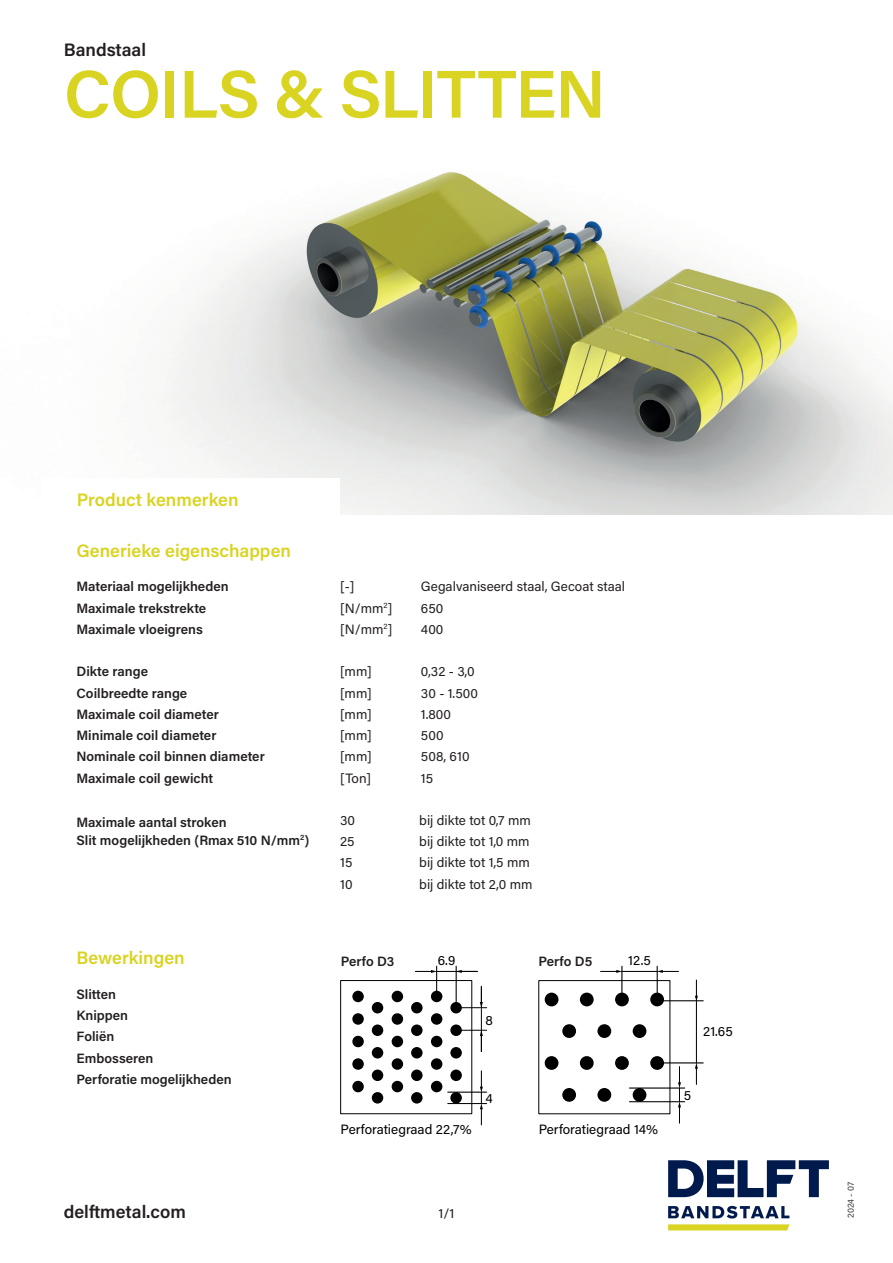
<style>
.page{position:relative;width:893px;height:1263px;background:#fff}
.page>*{position:absolute;margin:0;border:0;box-sizing:border-box;transform-origin:0 0}
.t1{font:600 67.5px "Acumin Pro";letter-spacing:-.02em;color:#d9d321}
.t2{font:600 18px "Acumin Pro";color:#d9d321}
.t3{font:600 18px "Acumin Pro";color:#231f20}
.t4{font:600 13.5px/21.3px "Acumin Pro";color:#231f20}
.t5{font:13.5px "Acumin Pro";color:#231f20}
.t6{font:13.5px "Acumin Pro";color:#000001}
.t7{font:9px "Acumin Pro";color:#3e3e3f}
</style>
<div class="page">
<img style="left:161px;top:172px;width:732px;height:342px">
<div style="left:43px;top:478px;width:297px;height:58px;background:#fff"></div>
<hr style="left:436px;top:966px;width:1px;height:31px;background:#000001">
<hr style="left:456px;top:966px;width:1px;height:40px;background:#000001">
<div style="left:340px;top:980px;width:132px;height:134px;border:1px solid #000001"></div>
<div style="left:352px;top:991px;width:12px;height:11px;background:#000001;border-radius:50%"></div>
<div style="left:352px;top:1013px;width:12px;height:12px;background:#000001;border-radius:50%"></div>
<div style="left:352px;top:1036px;width:12px;height:11px;background:#000001;border-radius:50%"></div>
<div style="left:352px;top:1058px;width:12px;height:12px;background:#000001;border-radius:50%"></div>
<div style="left:352px;top:1081px;width:12px;height:11px;background:#000001;border-radius:50%"></div>
<div style="left:392px;top:991px;width:11px;height:11px;background:#000001;border-radius:50%"></div>
<div style="left:392px;top:1013px;width:11px;height:12px;background:#000001;border-radius:50%"></div>
<div style="left:392px;top:1036px;width:11px;height:11px;background:#000001;border-radius:50%"></div>
<div style="left:392px;top:1058px;width:11px;height:12px;background:#000001;border-radius:50%"></div>
<div style="left:392px;top:1081px;width:11px;height:11px;background:#000001;border-radius:50%"></div>
<div style="left:431px;top:991px;width:11px;height:11px;background:#000001;border-radius:50%"></div>
<div style="left:431px;top:1013px;width:11px;height:12px;background:#000001;border-radius:50%"></div>
<div style="left:431px;top:1036px;width:11px;height:11px;background:#000001;border-radius:50%"></div>
<div style="left:431px;top:1058px;width:11px;height:12px;background:#000001;border-radius:50%"></div>
<div style="left:431px;top:1081px;width:11px;height:11px;background:#000001;border-radius:50%"></div>
<div style="left:372px;top:1002px;width:11px;height:11px;background:#000001;border-radius:50%"></div>
<div style="left:372px;top:1024px;width:11px;height:12px;background:#000001;border-radius:50%"></div>
<div style="left:372px;top:1047px;width:11px;height:11px;background:#000001;border-radius:50%"></div>
<div style="left:372px;top:1069px;width:11px;height:12px;background:#000001;border-radius:50%"></div>
<div style="left:372px;top:1092px;width:11px;height:11px;background:#000001;border-radius:50%"></div>
<div style="left:411px;top:1002px;width:12px;height:11px;background:#000001;border-radius:50%"></div>
<div style="left:411px;top:1024px;width:12px;height:12px;background:#000001;border-radius:50%"></div>
<div style="left:411px;top:1047px;width:12px;height:11px;background:#000001;border-radius:50%"></div>
<div style="left:411px;top:1069px;width:12px;height:12px;background:#000001;border-radius:50%"></div>
<div style="left:411px;top:1092px;width:12px;height:11px;background:#000001;border-radius:50%"></div>
<div style="left:450px;top:1002px;width:12px;height:11px;background:#000001;border-radius:50%"></div>
<div style="left:450px;top:1024px;width:12px;height:12px;background:#000001;border-radius:50%"></div>
<div style="left:450px;top:1047px;width:12px;height:11px;background:#000001;border-radius:50%"></div>
<div style="left:450px;top:1069px;width:12px;height:12px;background:#000001;border-radius:50%"></div>
<div style="left:450px;top:1092px;width:12px;height:11px;background:#000001;border-radius:50%"></div>
<svg style="left:415px;top:970px;width:62px;height:3px"></svg>
<svg style="left:459px;top:986px;width:28px;height:66px"></svg>
<hr style="left:448px;top:1103px;width:39px;height:1px;background:#000001">
<hr style="left:448px;top:1092px;width:39px;height:1px;background:#000001">
<svg style="left:480px;top:1071px;width:3px;height:54px"></svg>
<hr style="left:622px;top:966px;width:1px;height:31px;background:#000001">
<hr style="left:657px;top:966px;width:1px;height:33px;background:#000001">
<hr style="left:622px;top:971px;width:35px;height:1px;background:#000001">
<svg style="left:601px;top:970px;width:21px;height:3px"></svg>
<svg style="left:657px;top:970px;width:21px;height:3px"></svg>
<hr style="left:657px;top:1063px;width:46px;height:1px;background:#000001">
<hr style="left:657px;top:1000px;width:46px;height:1px;background:#000001">
<hr style="left:696px;top:1001px;width:1px;height:62px;background:#000001">
<svg style="left:695px;top:1063px;width:3px;height:21px"></svg>
<svg style="left:695px;top:980px;width:3px;height:21px"></svg>
<hr style="left:629px;top:1101px;width:56px;height:1px;background:#000001">
<hr style="left:629px;top:1088px;width:56px;height:1px;background:#000001">
<svg style="left:678px;top:1066px;width:3px;height:57px"></svg>
<div style="left:545px;top:993px;width:13px;height:13px;background:#000001;border-radius:50%"></div>
<div style="left:580px;top:993px;width:14px;height:13px;background:#000001;border-radius:50%"></div>
<div style="left:615px;top:993px;width:14px;height:13px;background:#000001;border-radius:50%"></div>
<div style="left:650px;top:993px;width:14px;height:13px;background:#000001;border-radius:50%"></div>
<div style="left:545px;top:1056px;width:13px;height:14px;background:#000001;border-radius:50%"></div>
<div style="left:580px;top:1056px;width:14px;height:14px;background:#000001;border-radius:50%"></div>
<div style="left:615px;top:1056px;width:14px;height:14px;background:#000001;border-radius:50%"></div>
<div style="left:650px;top:1056px;width:14px;height:14px;background:#000001;border-radius:50%"></div>
<div style="left:562px;top:1024px;width:14px;height:14px;background:#000001;border-radius:50%"></div>
<div style="left:597px;top:1024px;width:14px;height:14px;background:#000001;border-radius:50%"></div>
<div style="left:633px;top:1024px;width:13px;height:14px;background:#000001;border-radius:50%"></div>
<div style="left:562px;top:1088px;width:14px;height:14px;background:#000001;border-radius:50%"></div>
<div style="left:597px;top:1088px;width:14px;height:14px;background:#000001;border-radius:50%"></div>
<div style="left:633px;top:1088px;width:13px;height:14px;background:#000001;border-radius:50%"></div>
<svg style="left:668px;top:1206px;width:121px;height:12px"></svg>
<svg style="left:668px;top:1160px;width:161px;height:37px"></svg>
<svg style="left:668px;top:1224px;width:121px;height:6px"></svg>
<h2 class="t3" style="left:64px;top:37px;width:84px">Bandstaal</h2>
<h1 class="t1" style="left:64px;top:47px;width:544px">COILS &amp; SLITTEN</h1>
<h2 class="t2" style="left:77px;top:487px;width:163px">Product kenmerken</h2>
<h2 class="t2" style="left:77px;top:538px;width:216px">Generieke eigenschappen</h2>
<p class="t4" style="left:77px;top:575px;width:154px">Materiaal mogelijkheden</p>
<p class="t5" style="left:340px;top:577px;width:16px">[-]</p>
<p class="t5" style="left:421px;top:577px;width:206px">Gegalvaniseerd staal, Gecoat staal</p>
<p class="t4" style="left:77px;top:597px;width:131px">Maximale trekstrekte</p>
<p class="t5" style="left:340px;top:598px;width:54px">[N/mm<sup>2</sup>]</p>
<p class="t5" style="left:421px;top:598px;width:24px">650</p>
<p class="t4" style="left:77px;top:618px;width:128px">Maximale vloeigrens</p>
<p class="t5" style="left:340px;top:620px;width:54px">[N/mm<sup>2</sup>]</p>
<p class="t5" style="left:421px;top:620px;width:24px">400</p>
<p class="t4" style="left:77px;top:660px;width:73px">Dikte range</p>
<p class="t5" style="left:340px;top:662px;width:33px">[mm]</p>
<p class="t5" style="left:421px;top:662px;width:55px">0,32 - 3,0</p>
<p class="t4" style="left:77px;top:682px;width:112px">Coilbreedte range</p>
<p class="t5" style="left:340px;top:683px;width:33px">[mm]</p>
<p class="t5" style="left:421px;top:683px;width:59px">30 - 1.500</p>
<p class="t4" style="left:77px;top:703px;width:144px">Maximale coil diameter</p>
<p class="t5" style="left:340px;top:705px;width:33px">[mm]</p>
<p class="t5" style="left:421px;top:705px;width:31px">1.800</p>
<p class="t4" style="left:77px;top:724px;width:141px">Minimale coil diameter</p>
<p class="t5" style="left:340px;top:726px;width:33px">[mm]</p>
<p class="t5" style="left:421px;top:726px;width:24px">500</p>
<p class="t4" style="left:77px;top:745px;width:190px">Nominale coil binnen diameter</p>
<p class="t5" style="left:340px;top:747px;width:33px">[mm]</p>
<p class="t5" style="left:421px;top:747px;width:50px">508, 610</p>
<p class="t4" style="left:77px;top:767px;width:138px">Maximale coil gewicht</p>
<p class="t5" style="left:340px;top:769px;width:32px">[Ton]</p>
<p class="t5" style="left:421px;top:769px;width:14px">15</p>
<p class="t4" style="left:77px;top:812px;width:234px;line-height:18px">Maximale aantal stroken<br>Slit mogelijkheden (Rmax 510 N/mm<sup>2</sup>)</p>
<p class="t5" style="left:340px;top:811px;width:16px">30</p>
<p class="t5" style="left:419px;top:811px;width:113px">bij dikte tot 0,7 mm</p>
<p class="t5" style="left:340px;top:832px;width:16px">25</p>
<p class="t5" style="left:419px;top:832px;width:112px">bij dikte tot 1,0 mm</p>
<p class="t5" style="left:340px;top:853px;width:14px">15</p>
<p class="t5" style="left:419px;top:853px;width:112px">bij dikte tot 1,5 mm</p>
<p class="t5" style="left:340px;top:874px;width:14px">10</p>
<p class="t5" style="left:419px;top:874px;width:115px">bij dikte tot 2,0 mm</p>
<h2 class="t2" style="left:77px;top:945px;width:110px">Bewerkingen</h2>
<p class="t4" style="left:77px;top:983px;width:157px">Slitten<br>Knippen<br>Foliën<br>Embosseren<br>Perforatie mogelijkheden</p>
<p class="t4" style="left:341px;top:950px;width:55px">Perfo D3</p>
<p class="t4" style="left:538px;top:950px;width:55px">Perfo D5</p>
<p class="t6" style="left:438px;top:951px;width:19px">6.9</p>
<p class="t6" style="left:486px;top:1010px;width:9px">8</p>
<p class="t6" style="left:486px;top:1089px;width:9px">4</p>
<p class="t6" style="left:628px;top:951px;width:24px">12.5</p>
<p class="t6" style="left:341px;top:1120px;width:132px">Perforatiegraad 22,7%</p>
<p class="t6" style="left:539px;top:1120px;width:121px">Perforatiegraad 14%</p>
<p class="t6" style="left:703px;top:1022px;width:31px">21.65</p>
<p class="t6" style="left:684px;top:1085px;width:9px">5</p>
<h2 class="t3" style="left:64px;top:1199px;width:124px">delftmetal.com</h2>
<p class="t5" style="left:439px;top:1204px;width:17px">1/1</p>
<p class="t7" style="left:844px;top:1218px;width:38px;rotate:-90deg">2024 - 07</p>
</div>
